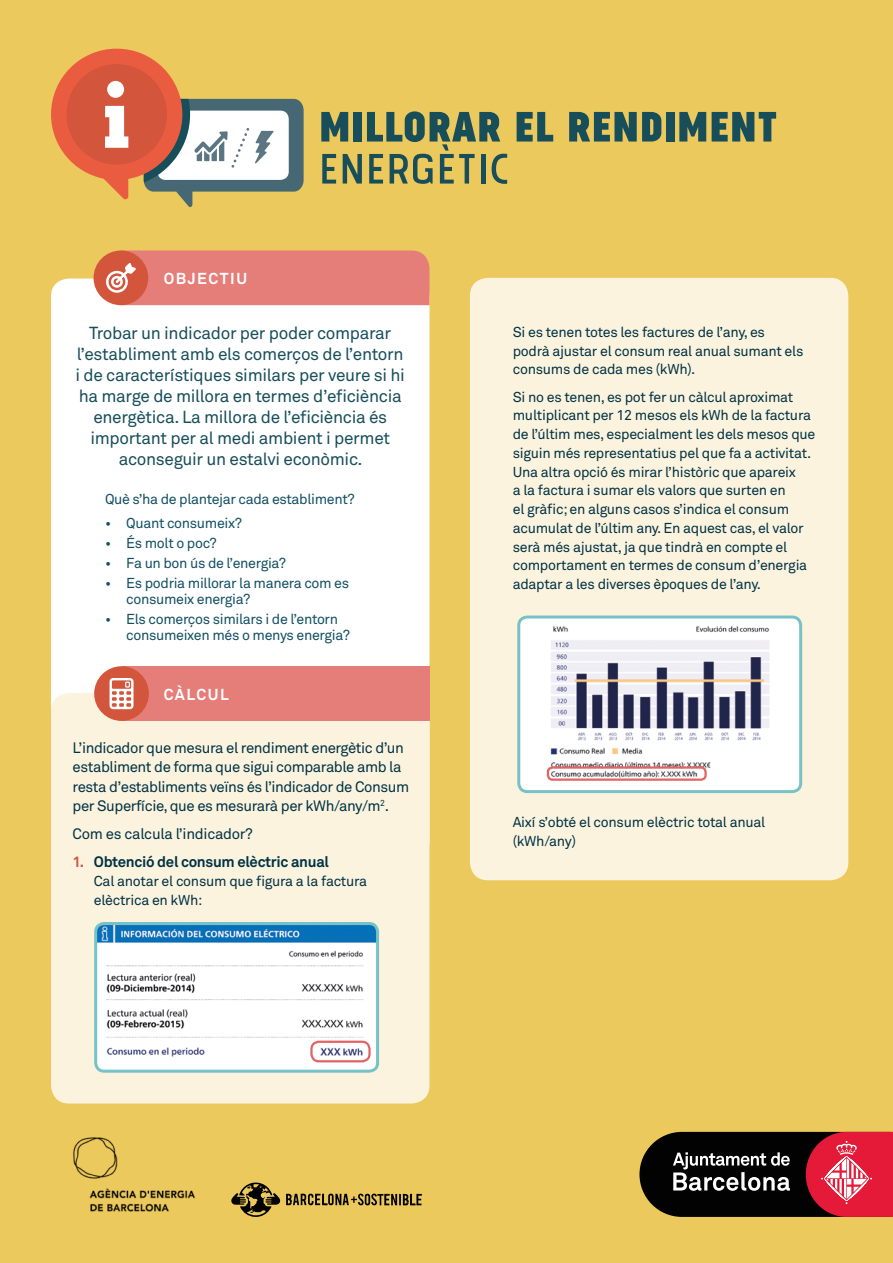
<style>
.page{position:relative;width:893px;height:1263px;background:#ecc95d}
.page>*{position:absolute;margin:0;border:0;box-sizing:border-box;transform-origin:0 0}
.t1{font:700 59.25px "Tolyer No 1";color:#174e5a}
.t2{font:59.25px "Tolyer No 1";color:#174e5a}
.t3{font:17.25px/21px "Akkurat Pro";letter-spacing:-.02em;color:#174e5a;text-align:center}
.t4{font:700 15.75px "Akkurat Pro";letter-spacing:.1em;color:#fff}
.t5{font:15px/19.5px "Akkurat Pro";letter-spacing:-.03em;color:#003244}
.t6{font:700 15px "Akkurat Pro";letter-spacing:-.02em;color:#003244}
.t7{font:14.25px/18.8px "Akkurat Pro";letter-spacing:-.02em;color:#003244}
.t8{font:14.25px/15.8px "Akkurat Pro";letter-spacing:-.025em;color:#124f62}
.s1{color:#d2553c}
</style>
<div class="page">
<div style="left:51px;top:279px;width:378px;height:581px;background:#fff;border-radius:18px"></div>
<div style="left:51px;top:693px;width:378px;height:410px;background:#fbf3de;border-radius:18px"></div>
<div style="left:94px;top:250px;width:54px;height:55px;background:#d2553c;border-radius:50%"></div>
<svg style="left:51px;top:49px;width:253px;height:158px"></svg>
<div style="left:470px;top:278px;width:378px;height:602px;background:#fbf3de;border-radius:18px"></div>
<img style="left:98px;top:926px;width:277px;height:143px">
<div style="left:94px;top:922px;width:285px;height:151px;border:3px solid #76c2c7;border-radius:9px"></div>
<div style="left:310px;top:1040px;width:61px;height:22px;border:2px solid #e16364;border-radius:8px"></div>
<img style="left:521px;top:619px;width:280px;height:171px">
<div style="left:517px;top:615px;width:285px;height:178px;border:3px solid #76c2c7;border-radius:9px"></div>
<div style="left:547px;top:766px;width:160px;height:15px;border:2px solid #e16364;border-radius:5px"></div>
<svg style="left:105px;top:250px;width:324px;height:55px;background:#e37c75"></svg>
<div style="left:122px;top:666px;width:307px;height:55px;background:#e57d79"></div>
<div style="left:94px;top:666px;width:55px;height:55px;background:#d2553c;border-radius:50%"></div>
<svg style="left:110px;top:678px;width:24px;height:31px"></svg>
<svg style="left:231px;top:1182px;width:49px;height:35px"></svg>
<svg style="left:286px;top:1193px;width:136px;height:13px"></svg>
<img style="left:73px;top:1137px;width:122px;height:75px">
<svg style="left:639px;top:1132px;width:254px;height:85px;background:#622a2e"></svg>
<p class="t4" style="left:164px;top:269px;width:85px">OBJECTIU</p>
<h1 class="t1" style="left:319px;top:93px;width:461px">millorar el rendiment</h1>
<h1 class="t2" style="left:319px;top:139px;width:193px">energètic</h1>
<p class="t3" style="left:76px;top:323px;width:331px">Trobar un indicador per poder comparar l’establiment amb els comerços de l’entorn i de característiques similars per veure si hi ha marge de millora en termes d’eficiència energètica. La millora de l’eficiència és important per al medi ambient i permet aconseguir un estalvi econòmic.</p>
<p class="t8" style="left:105px;top:491px;width:251px">Què s’ha de plantejar cada establiment?</p>
<p class="t8" style="left:105px;top:515px;width:138px">• Quant consumeix?</p>
<p class="t8" style="left:105px;top:535px;width:113px">• És molt o poc?</p>
<p class="t8" style="left:105px;top:555px;width:183px">• Fa un bon ús de l’energia?</p>
<p class="t8" style="left:126px;top:576px;width:224px;text-indent:-21px">• Es podria millorar la manera com es consumeix energia?</p>
<p class="t8" style="left:126px;top:611px;width:225px;text-indent:-21px">• Els comerços similars i de l’entorn consumeixen més o menys energia?</p>
<p class="t4" style="left:164px;top:684px;width:67px">CÀLCUL</p>
<p class="t5" style="left:73px;top:738px;width:338px">L’indicador que mesura el rendiment energètic d’un establiment de forma que sigui comparable amb la resta d’establiments veïns és l’indicador de Consum per Superfície, que es mesurarà per kWh/any/m<sup>2</sup>.</p>
<p class="t5" style="left:73px;top:824px;width:182px">Com es calcula l’indicador?</p>
<p class="t6" style="left:73px;top:852px;width:258px"><span class="s1">1.</span> Obtenció del consum elèctric anual</p>
<p class="t7" style="left:94px;top:872px;width:275px">Cal anotar el consum que figura a la factura elèctrica en kWh:</p>
<p class="t7" style="left:513px;top:323px;width:292px">Si es tenen totes les factures de l’any, es podrà ajustar el consum real anual sumant els consums de cada mes (kWh).</p>
<p class="t7" style="left:513px;top:388px;width:304px">Si no es tenen, es pot fer un càlcul aproximat multiplicant per 12 mesos els kWh de la factura de l’últim mes, especialment les dels mesos que siguin més representatius pel que fa a activitat.<br>Una altra opció és mirar l’històric que apareix<br>a la factura i sumar els valors que surten en<br>el gràfic; en alguns casos s’indica el consum acumulat de l’últim any. En aquest cas, el valor serà més ajustat, ja que tindrà en compte el comportament en termes de consum d’energia adaptar a les diverses èpoques de l’any.</p>
<p class="t7" style="left:513px;top:813px;width:254px">Així s’obté el consum elèctric total anual (kWh/any)</p>
</div>
